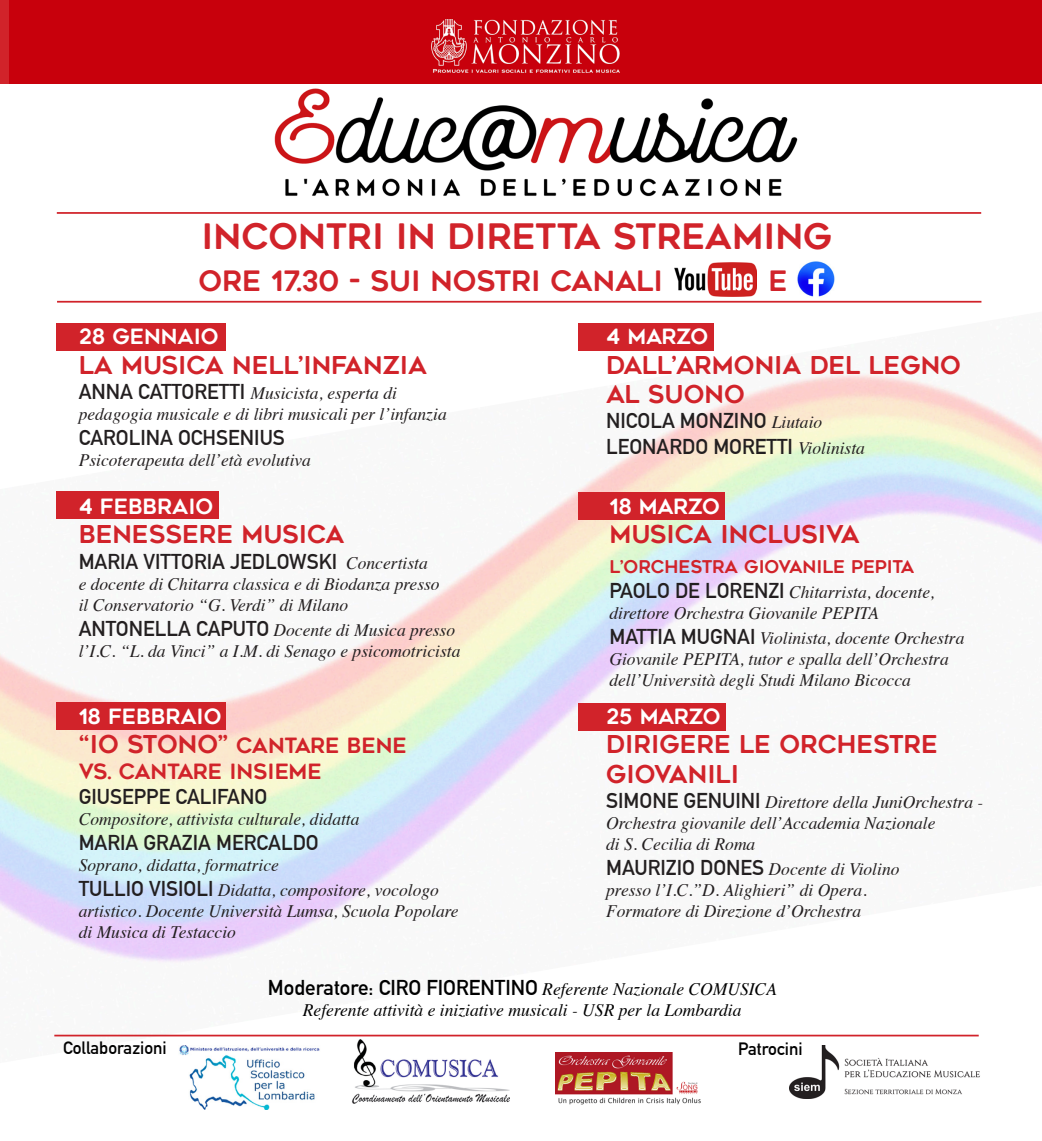
<style>
.page{position:relative;width:1042px;height:1141px;background:#fff}
.page>*{position:absolute;margin:0;border:0;box-sizing:border-box;transform-origin:0 0}
.t1{font:35px "Geometos Rounded";color:#d1232a}
.t2{font:28px "Geometos Rounded";color:#d1232a}
.t3{font:24.5px/29.4px "Geometos Rounded";color:#d1232a}
.t4{font:700 21px "DIN Alternate";color:#231f20}
.t5{font:21px "Geometos Rounded";color:#fff}
.t6{font:21px "Geometos Rounded";color:#d1232a}
.t7{font:italic 17.5px/21px "Times";color:#231f20}
.t8{font:italic 17.5px "Times";color:#000}
.t9{font:17.5px "Geometos Rounded";color:#d1232a}
.t10{font:700 17.5px "DIN Alternate";color:#000}
.s1{font-family:"DIN Alternate";font-weight:700;font-style:normal;font-size:21px}
.s2{font-family:"Times";font-weight:400;font-style:italic;font-size:17.5px}
.s3{font-size:24.5px}
</style>
<div class="page">
<img style="left:0;top:323px;width:1042px;height:717px">
<div style="left:56px;top:491px;width:162px;height:27px;background:#d1232a"></div>
<div style="left:56px;top:702px;width:170px;height:27px;background:#d1232a"></div>
<div style="left:578px;top:324px;width:135px;height:27px;background:#d1232a"></div>
<div style="left:578px;top:492px;width:146px;height:28px;background:#d1232a"></div>
<div style="left:578px;top:703px;width:147px;height:27px;background:#d1232a"></div>
<div style="left:56px;top:324px;width:170px;height:27px;background:#d1232a"></div>
<img style="left:274px;top:88px;width:524px;height:109px">
<hr style="left:54px;top:1035px;width:924px;height:1px;background:#d1232a">
<img style="left:797px;top:261px;width:38px;height:36px">
<img style="left:674px;top:263px;width:83px;height:33px">
<img style="left:789px;top:1045px;width:191px;height:54px">
<img style="left:352px;top:1040px;width:157px;height:64px">
<img style="left:179px;top:1045px;width:141px;height:65px">
<div style="left:9px;top:0;width:1033px;height:83px;background:#c8000c"></div>
<hr style="left:57px;top:212px;width:924px;height:2px;background:#d1232a">
<hr style="left:57px;top:301px;width:924px;height:2px;background:#d1232a">
<img style="left:555px;top:1052px;width:146px;height:53px">
<p class="t1" style="left:202px;top:217px;width:632px">INCONTRI IN DIRETTA STREAMING</p>
<p class="t2" style="left:198px;top:266px;width:466px">ORE 17.30 - SUI NOSTRI CANALI</p>
<p class="t2" style="left:768px;top:266px;width:21px">E</p>
<p class="t5" style="left:79px;top:325px;width:142px">28 GENNAIO</p>
<p class="t3" style="left:79px;top:350px;width:350px">LA MUSICA NELL’INFANZIA</p>
<p class="t7" style="left:79px;top:382px;width:369px"><span class="s1">ANNA CATTORETTI</span> Musicista, esperta di pedagogia musicale e di libri musicali per l’infanzia</p>
<p class="t4" style="left:79px;top:422px;width:208px">CAROLINA OCHSENIUS</p>
<p class="t7" style="left:79px;top:449px;width:234px">Psicoterapeuta dell’età evolutiva</p>
<p class="t5" style="left:79px;top:495px;width:136px">4 FEBBRAIO</p>
<p class="t3" style="left:79px;top:520px;width:267px">BENESSERE MUSICA</p>
<p class="t4" style="left:79px;top:545px;width:351px">MARIA VITTORIA JEDLOWSKI <span class="s2">Concertista</span></p>
<p class="t7" style="left:79px;top:572px;width:362px">e docente di Chitarra classica e di Biodanza presso</p>
<p class="t7" style="left:79px;top:593px;width:271px">il Conservatorio “G. Verdi” di Milano</p>
<p class="t7" style="left:79px;top:618px;width:383px"><span class="s1">ANTONELLA CAPUTO</span> Docente di Musica presso l’I.C. “L. da Vinci” a I.M. di Senago e psicomotricista</p>
<p class="t5" style="left:79px;top:705px;width:144px">18 FEBBRAIO</p>
<p class="t6" style="left:79px;top:734px;width:330px"><span class="s3">“IO STONO”</span> CANTARE BENE</p>
<p class="t6" style="left:79px;top:759px;width:245px">VS. CANTARE INSIEME</p>
<p class="t4" style="left:79px;top:780px;width:190px">GIUSEPPE CALIFANO</p>
<p class="t7" style="left:79px;top:807px;width:282px">Compositore, attivista culturale, didatta</p>
<p class="t4" style="left:79px;top:827px;width:242px">MARIA GRAZIA MERCALDO</p>
<p class="t7" style="left:79px;top:853px;width:202px">Soprano, didatta, formatrice</p>
<p class="t7" style="left:79px;top:879px;width:381px"><span class="s1">TULLIO VISIOLI</span> Didatta, compositore, vocologo artistico. Docente Università Lumsa, Scuola Popolare di Musica di Testaccio</p>
<p class="t5" style="left:606px;top:325px;width:104px">4 MARZO</p>
<p class="t3" style="left:606px;top:350px;width:356px">DALL’ARMONIA DEL LEGNO<br>AL SUONO</p>
<p class="t4" style="left:606px;top:405px;width:218px">NICOLA MONZINO <span class="s2">Liutaio</span></p>
<p class="t4" style="left:606px;top:430px;width:260px">LEONARDO MORETTI <span class="s2">Violinista</span></p>
<p class="t5" style="left:609px;top:495px;width:112px">18 MARZO</p>
<p class="t3" style="left:609px;top:520px;width:252px">MUSICA INCLUSIVA</p>
<p class="t9" style="left:609px;top:557px;width:306px">L’ORCHESTRA GIOVANILE PEPITA</p>
<p class="t7" style="left:609px;top:580px;width:326px"><span class="s1">PAOLO DE LORENZI</span> Chitarrista, docente, direttore Orchestra Giovanile PEPITA</p>
<p class="t7" style="left:609px;top:627px;width:356px"><span class="s1">MATTIA MUGNAI</span> Violinista, docente Orchestra<br>Giovanile PEPITA, tutor e spalla dell’Orchestra dell’Università degli Studi Milano Bicocca</p>
<p class="t5" style="left:606px;top:705px;width:116px">25 MARZO</p>
<p class="t3" style="left:606px;top:730px;width:333px">DIRIGERE LE ORCHESTRE<br>GIOVANILI</p>
<p class="t7" style="left:606px;top:790px;width:379px"><span class="s1">SIMONE GENUINI</span> Direttore della JuniOrchestra -<br>Orchestra giovanile dell’Accademia Nazionale</p>
<p class="t7" style="left:606px;top:832px;width:151px">di S. Cecilia di Roma</p>
<p class="t7" style="left:606px;top:858px;width:295px"><span class="s1">MAURIZIO DONES</span> Docente di Violino</p>
<p class="t7" style="left:606px;top:879px;width:262px">presso l’I.C.”D. Alighieri” di Opera.</p>
<p class="t7" style="left:606px;top:900px;width:257px">Formatore di Direzione d’Orchestra</p>
<p class="t8" style="left:268px;top:974px;width:510px"><span class="s1">Moderatore: CIRO FIORENTINO</span> Referente Nazionale COMUSICA</p>
<p class="t8" style="left:303px;top:995px;width:440px">Referente attività e iniziative musicali - USR per la Lombardia</p>
<p class="t10" style="left:63px;top:1035px;width:105px">Collaborazioni</p>
<p class="t10" style="left:738px;top:1036px;width:66px">Patrocini</p>
</div>
